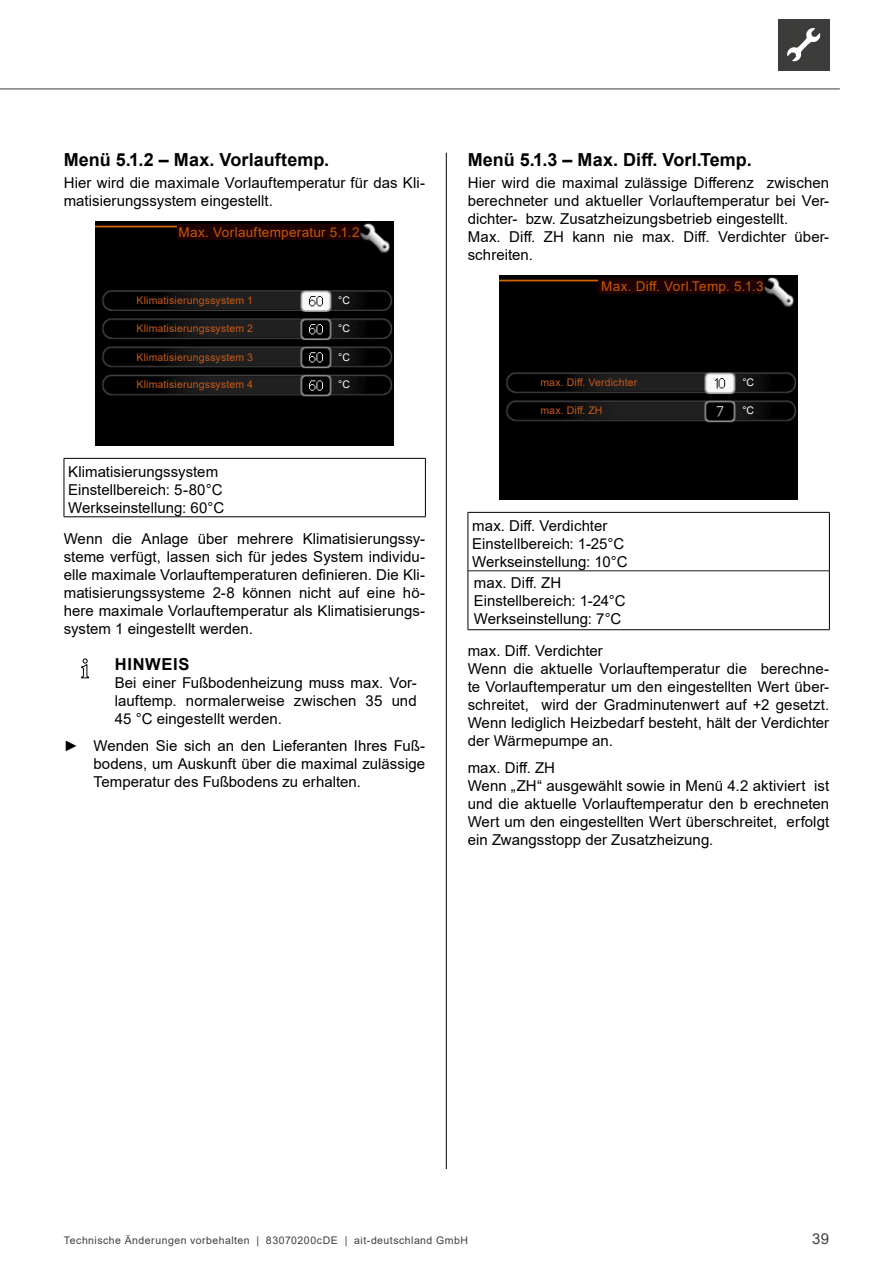
<style>
.page{position:relative;width:893px;height:1263px;background:#fff}
.page>*{position:absolute;margin:0;border:0;box-sizing:border-box;transform-origin:0 0}
.t1{font:700 18px "Arial";color:#000}
.t2{font:700 16.5px "Arial";letter-spacing:.045em;color:#000}
.t3{font:15px/18px "Arial";letter-spacing:.005em;color:#000}
.t4{font:15px "Arial";color:#3d3e3d}
.t5{font:13.5px "Arial";letter-spacing:.02em;color:#c85800}
.t6{font:10.5px "Arial";letter-spacing:.015em;color:#c85916}
.t7{font:10.5px "Arial";letter-spacing:.045em;color:#3d3e3d}
.t8{font:10.5px "Arial";color:#fff}
</style>
<div class="page">
<div style="left:778px;top:19px;width:51px;height:51px;background:#3c3c3b"></div>
<svg style="left:787px;top:28px;width:33px;height:33px"></svg>
<hr style="left:0;top:89px;width:840px;height:1px;background:#3d3e3d">
<img style="left:95px;top:222px;width:299px;height:223px">
<div style="left:177px;top:224px;width:183px;height:16px;background:#1d0002"></div>
<hr style="left:64px;top:458px;width:362px;height:1px;background:#000">
<hr style="left:64px;top:458px;width:1px;height:59px;background:#000">
<hr style="left:425px;top:458px;width:1px;height:59px;background:#000">
<hr style="left:64px;top:516px;width:362px;height:1px;background:#000">
<svg style="left:81px;top:658px;width:8px;height:21px"></svg>
<img style="left:499px;top:276px;width:298px;height:223px">
<div style="left:598px;top:278px;width:165px;height:16px;background:#1d0002"></div>
<hr style="left:468px;top:512px;width:362px;height:1px;background:#000">
<hr style="left:468px;top:512px;width:1px;height:59px;background:#000">
<hr style="left:829px;top:512px;width:1px;height:59px;background:#000">
<hr style="left:468px;top:570px;width:361px;height:1px;background:#1d1d1b">
<hr style="left:468px;top:571px;width:1px;height:58px;background:#000">
<hr style="left:829px;top:571px;width:1px;height:58px;background:#000">
<hr style="left:468px;top:629px;width:362px;height:1px;background:#000">
<hr style="left:446px;top:153px;width:1px;height:1016px;background:#000">
<p class="t1" style="left:64px;top:147px;width:267px">Menü 5.1.2 – Max. Vorlauftemp.</p>
<p class="t3" style="left:64px;top:174px;width:363px">Hier wird die maximale Vorlauftemperatur für das Kli&shy;matisierungssystem eingestellt.</p>
<p class="t5" style="left:179px;top:223px;width:182px">Max. Vorlauftemperatur 5.1.2</p>
<p class="t6" style="left:136px;top:293px;width:118px">Klimatisierungssystem 1</p>
<p class="t6" style="left:136px;top:321px;width:118px">Klimatisierungssystem 2</p>
<p class="t6" style="left:136px;top:350px;width:118px">Klimatisierungssystem 3</p>
<p class="t6" style="left:136px;top:377px;width:118px">Klimatisierungssystem 4</p>
<p class="t8" style="left:338px;top:293px;width:13px">°C</p>
<p class="t8" style="left:338px;top:321px;width:13px">°C</p>
<p class="t8" style="left:338px;top:350px;width:13px">°C</p>
<p class="t8" style="left:338px;top:377px;width:13px">°C</p>
<p class="t3" style="left:68px;top:462px;width:158px">Klimatisierungssystem<br>Einstellbereich: 5-80°C<br>Werkseinstellung: 60°C</p>
<p class="t3" style="left:64px;top:529px;width:363px;text-align:justify">Wenn die Anlage über mehrere Klimatisierungssy&shy;steme verfügt, lassen sich für jedes System individu&shy;elle maximale Vorlauftemperaturen definieren. Die Kli&shy;matisierungssysteme 2-8 können nicht auf eine hö&shy;here maximale Vorlauftemperatur als Klimatisierungs&shy;system 1 eingestellt werden.</p>
<p class="t2" style="left:115px;top:653px;width:76px">HINWEIS</p>
<p class="t3" style="left:115px;top:674px;width:303px;text-align:justify">Bei einer Fußbodenheizung muss max. Vor&shy;lauftemp. normalerweise zwischen 35 und 45 °C eingestellt werden.</p>
<p class="t3" style="left:94px;top:736px;width:333px;text-align:justify;text-indent:-30px">► Wenden Sie sich an den Lieferanten Ihres Fuß&shy;bodens, um Auskunft über die maximal zulässige Temperatur des Fußbodens zu erhalten.</p>
<p class="t1" style="left:468px;top:147px;width:285px">Menü 5.1.3 – Max. Diff. Vorl.Temp.</p>
<p class="t3" style="left:468px;top:174px;width:363px">Hier wird die maximal zulässige Differenz zwischen berechneter und aktueller Vorlauftemperatur bei Ver&shy;dichter- bzw. Zusatzheizungsbetrieb eingestellt.<br>Max. Diff. ZH kann nie max. Diff. Verdichter über&shy;schreiten.</p>
<p class="t5" style="left:601px;top:277px;width:164px">Max. Diff. Vorl.Temp. 5.1.3</p>
<p class="t6" style="left:540px;top:375px;width:98px">max. Diff. Verdichter</p>
<p class="t6" style="left:540px;top:403px;width:64px">max. Diff. ZH</p>
<p class="t8" style="left:742px;top:375px;width:13px">°C</p>
<p class="t8" style="left:742px;top:403px;width:13px">°C</p>
<p class="t3" style="left:472px;top:516px;width:157px">max. Diff. Verdichter<br>Einstellbereich: 1-25°C<br>Werkseinstellung: 10°C</p>
<p class="t3" style="left:474px;top:573px;width:153px">max. Diff. ZH<br>Einstellbereich: 1-24°C<br>Werkseinstellung: 7°C</p>
<p class="t3" style="left:468px;top:642px;width:363px">max. Diff. Verdichter<br>Wenn die aktuelle Vorlauftemperatur die berechne&shy;te Vorlauftemperatur um den eingestellten Wert über&shy;schreitet, wird der Gradminutenwert auf +2 gesetzt.<br>Wenn lediglich Heizbedarf besteht, hält der Verdichter der Wärmepumpe an.</p>
<p class="t3" style="left:468px;top:758px;width:363px">max. Diff. ZH<br>Wenn „ZH“ ausgewählt sowie in Menü 4.2 aktiviert ist und die aktuelle Vorlauftemperatur den b erechneten Wert um den eingestellten Wert überschreitet, erfolgt ein Zwangsstopp der Zusatzheizung.</p>
<p class="t7" style="left:64px;top:1233px;width:406px">Technische Änderungen vorbehalten | 83070200cDE | ait-deutschland GmbH</p>
<p class="t4" style="left:812px;top:1228px;width:18px">39</p>
</div>
